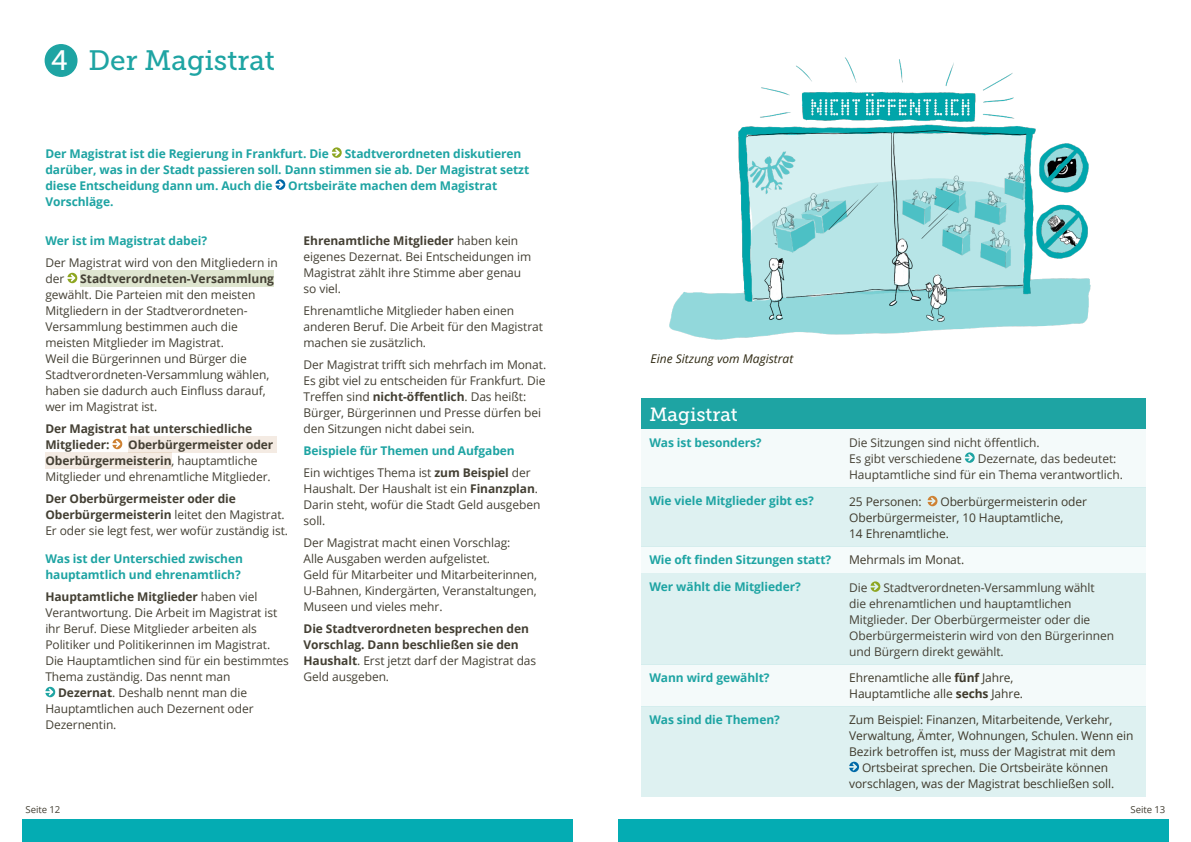
<style>
.page{position:relative;width:1191px;height:842px;background:#fff}
.page>*{position:absolute;margin:0;border:0;box-sizing:border-box;transform-origin:0 0}
.t1{font:28px "Museo Slab 500";color:#1ea4a3}
.t2{font:28px "Museo Slab 500";color:#fff}
.t3{font:19px "Museo Slab 500";color:#fff}
.t4{font:12px/16px "Open Sans";letter-spacing:-.005em;color:#444034}
.t5{font:700 12px/16px "Open Sans";letter-spacing:-.005em;color:#1ea4a3}
.t6{font:12px "Open Sans";letter-spacing:-.005em;color:#3e392b}
.t7{font:700 12px/16px "Open Sans";letter-spacing:-.005em;color:#444034}
.t8{font:italic 12px "Open Sans";color:#2f2912}
.t9{font:9.6px "Open Sans";letter-spacing:-.005em;color:#444034}
.s1{font-weight:700}
.s2{font-weight:400}
</style>
<div class="page">
<div style="left:23px;top:819px;width:550px;height:23px;background:#04acb3"></div>
<div style="left:618px;top:819px;width:550px;height:23px;background:#04acb3"></div>
<div style="left:80px;top:270px;width:194px;height:17px;background:#dfe6d0"></div>
<div style="left:128px;top:436px;width:148px;height:17px;background:#f4ebe3"></div>
<div style="left:45px;top:452px;width:126px;height:17px;background:#f4ebe3"></div>
<svg style="left:45px;top:687px;width:10px;height:10px"></svg>
<svg style="left:67px;top:273px;width:10px;height:10px"></svg>
<svg style="left:112px;top:439px;width:10px;height:10px"></svg>
<svg style="left:275px;top:179px;width:10px;height:11px"></svg>
<svg style="left:332px;top:147px;width:10px;height:11px"></svg>
<div style="left:45px;top:44px;width:32px;height:33px;background:#1ea4a3;border:2px solid #1ea4a3;border-radius:50%"></div>
<img style="left:669px;top:278px;width:421px;height:62px">
<img style="left:738px;top:58px;width:297px;height:243px">
<img style="left:746px;top:130px;width:280px;height:191px">
<img style="left:1036px;top:144px;width:52px;height:114px">
<img style="left:800px;top:89px;width:174px;height:36px">
<div style="left:641px;top:399px;width:504px;height:30px;background:#1ea4a3"></div>
<div style="left:641px;top:429px;width:504px;height:58px;background:#f4fafa"></div>
<div style="left:641px;top:487px;width:504px;height:60px;background:#def1f1"></div>
<div style="left:641px;top:573px;width:504px;height:91px;background:#def1f1"></div>
<div style="left:641px;top:706px;width:504px;height:91px;background:#def1f1"></div>
<div style="left:641px;top:547px;width:504px;height:26px;background:#f5fbfb"></div>
<div style="left:641px;top:664px;width:504px;height:42px;background:#f4fafa"></div>
<svg style="left:964px;top:452px;width:10px;height:11px"></svg>
<svg style="left:927px;top:496px;width:10px;height:10px"></svg>
<svg style="left:849px;top:762px;width:10px;height:10px"></svg>
<svg style="left:870px;top:581px;width:10px;height:11px"></svg>
<h1 class="t2" style="left:51px;top:49px;width:18px">4</h1>
<h1 class="t1" style="left:88px;top:49px;width:188px">Der Magistrat</h1>
<p class="t5" style="left:45px;top:147px;width:285px">Der Magistrat ist die Regierung in Frankfurt. Die</p>
<p class="t5" style="left:45px;top:147px;width:485px;text-indent:299px">Stadtverordneten diskutieren darüber, was in der Stadt passieren soll. Dann stimmen sie ab. Der Magistrat setzt diese Entscheidung dann um. Auch die</p>
<p class="t5" style="left:288px;top:179px;width:210px">Ortsbeiräte machen dem Magistrat</p>
<p class="t5" style="left:45px;top:195px;width:70px">Vorschläge.</p>
<h2 class="t5" style="left:45px;top:234px;width:163px">Wer ist im Magistrat dabei?</h2>
<p class="t4" style="left:45px;top:256px;width:234px">Der Magistrat wird von den Mitgliedern in der</p>
<p class="t4" style="left:45px;top:272px;width:230px;text-indent:35px"><span class="s1">Stadtverordneten-Versammlung </span>gewählt. Die Parteien mit den meisten Mitgliedern in der Stadtverordneten-Versammlung bestimmen auch die meisten Mitglieder im Magistrat.<br>Weil die Bürgerinnen und Bürger die Stadtverordneten-Versammlung wählen, haben sie dadurch auch Einfluss darauf, wer im Magistrat ist.</p>
<p class="t7" style="left:45px;top:422px;width:208px">Der Magistrat hat unterschiedliche<br>Mitglieder:</p>
<p class="t4" style="left:45px;top:438px;width:229px;text-indent:83px"><span class="s1">Oberbürgermeister oder<br>Oberbürgermeisterin</span>, hauptamtliche<br>Mitglieder und ehrenamtliche Mitglieder.</p>
<p class="t4" style="left:45px;top:492px;width:244px"><span class="s1">Der Oberbürgermeister oder die<br>Oberbürgermeisterin</span> leitet den Magistrat.<br>Er oder sie legt fest, wer wofür zuständig ist.</p>
<h2 class="t5" style="left:45px;top:552px;width:199px">Was ist der Unterschied zwischen hauptamtlich und ehrenamtlich?</h2>
<p class="t7" style="left:45px;top:590px;width:214px">Hauptamtliche Mitglieder <span class="s2">haben viel</span></p>
<p class="t4" style="left:45px;top:606px;width:233px">Verantwortung. Die Arbeit im Magistrat ist</p>
<p class="t4" style="left:45px;top:622px;width:213px">ihr Beruf. Diese Mitglieder arbeiten als</p>
<p class="t4" style="left:45px;top:638px;width:226px">Politiker und Politikerinnen im Magistrat.</p>
<p class="t4" style="left:45px;top:654px;width:245px">Die Hauptamtlichen sind für ein bestimmtes</p>
<p class="t4" style="left:45px;top:670px;width:187px">Thema zuständig. Das nennt man</p>
<p class="t4" style="left:58px;top:686px;width:190px"><span class="s1">Dezernat</span>. Deshalb nennt man die</p>
<p class="t4" style="left:45px;top:702px;width:210px">Hauptamtlichen auch Dezernent oder</p>
<p class="t4" style="left:45px;top:718px;width:73px">Dezernentin.</p>
<p class="t4" style="left:303px;top:234px;width:229px"><span class="s1">Ehrenamtliche Mitglieder</span> haben kein eigenes Dezernat. Bei Entscheidungen im<br>Magistrat zählt ihre Stimme aber genau so viel.</p>
<p class="t4" style="left:303px;top:304px;width:241px">Ehrenamtliche Mitglieder haben einen anderen Beruf. Die Arbeit für den Magistrat machen sie zusätzlich.</p>
<p class="t4" style="left:303px;top:358px;width:244px">Der Magistrat trifft sich mehrfach im Monat.<br>Es gibt viel zu entscheiden für Frankfurt. Die Treffen sind <span class="s1">nicht-öffentlich</span>. Das heißt:<br>Bürger, Bürgerinnen und Presse dürfen bei den Sitzungen nicht dabei sein.</p>
<h2 class="t5" style="left:303px;top:444px;width:213px">Beispiele für Themen und Aufgaben</h2>
<p class="t4" style="left:303px;top:466px;width:238px">Ein wichtiges Thema ist <span class="s1">zum Beispiel</span> der Haushalt. Der Haushalt ist ein <span class="s1">Finanzplan</span>.<br>Darin steht, wofür die Stadt Geld ausgeben soll.</p>
<p class="t4" style="left:303px;top:536px;width:235px">Der Magistrat macht einen Vorschlag:<br>Alle Ausgaben werden aufgelistet.<br>Geld für Mitarbeiter und Mitarbeiterinnen, U-Bahnen, Kindergärten, Veranstaltungen, Museen und vieles mehr.</p>
<p class="t7" style="left:303px;top:622px;width:234px">Die Stadtverordneten besprechen den Vorschlag. Dann beschließen sie den Haushalt<span class="s2">. Erst jetzt darf der Magistrat das Geld ausgeben.</span></p>
<p class="t8" style="left:650px;top:354px;width:144px">Eine Sitzung vom Magistrat</p>
<p class="t3" style="left:649px;top:406px;width:90px">Magistrat</p>
<p class="t5" style="left:649px;top:436px;width:114px">Was ist besonders?</p>
<p class="t4" style="left:849px;top:436px;width:192px">Die Sitzungen sind nicht öffentlich.</p>
<p class="t4" style="left:849px;top:452px;width:114px">Es gibt verschiedene</p>
<p class="t4" style="left:977px;top:452px;width:140px">Dezernate, das bedeutet:</p>
<p class="t4" style="left:849px;top:468px;width:275px">Hauptamtliche sind für ein Thema verantwortlich.</p>
<p class="t5" style="left:649px;top:494px;width:166px">Wie viele Mitglieder gibt es?</p>
<p class="t6" style="left:849px;top:497px;width:74px">25 Personen:</p>
<p class="t6" style="left:940px;top:497px;width:148px">Oberbürgermeisterin oder</p>
<p class="t6" style="left:849px;top:513px;width:216px">Oberbürgermeister, 10 Hauptamtliche,</p>
<p class="t6" style="left:849px;top:529px;width:101px">14 Ehrenamtliche.</p>
<p class="t5" style="left:649px;top:553px;width:183px">Wie oft finden Sitzungen statt?</p>
<p class="t6" style="left:849px;top:555px;width:116px">Mehrmals im Monat.</p>
<p class="t5" style="left:649px;top:579px;width:153px">Wer wählt die Mitglieder?</p>
<p class="t4" style="left:849px;top:581px;width:20px">Die</p>
<p class="t4" style="left:883px;top:581px;width:213px">Stadtverordneten-Versammlung wählt</p>
<p class="t4" style="left:849px;top:597px;width:224px">die ehrenamtlichen und hauptamtlichen</p>
<p class="t4" style="left:849px;top:613px;width:243px">Mitglieder. Der Oberbürgermeister oder die</p>
<p class="t4" style="left:849px;top:629px;width:266px">Oberbürgermeisterin wird von den Bürgerinnen</p>
<p class="t4" style="left:849px;top:645px;width:156px">und Bürgern direkt gewählt.</p>
<p class="t5" style="left:649px;top:671px;width:122px">Wann wird gewählt?</p>
<p class="t6" style="left:849px;top:673px;width:166px">Ehrenamtliche alle <span class="s1">fünf</span> Jahre,</p>
<p class="t6" style="left:849px;top:689px;width:175px">Hauptamtliche alle <span class="s1">sechs</span> Jahre.</p>
<p class="t5" style="left:649px;top:713px;width:132px">Was sind die Themen?</p>
<p class="t6" style="left:849px;top:715px;width:265px">Zum Beispiel: Finanzen, Mitarbeitende, Verkehr,</p>
<p class="t6" style="left:849px;top:731px;width:286px">Verwaltung, Ämter, Wohnungen, Schulen. Wenn ein</p>
<p class="t6" style="left:849px;top:747px;width:268px">Bezirk betroffen ist, muss der Magistrat mit dem</p>
<p class="t6" style="left:862px;top:763px;width:247px">Ortsbeirat sprechen. Die Ortsbeiräte können</p>
<p class="t6" style="left:849px;top:779px;width:267px">vorschlagen, was der Magistrat beschließen soll.</p>
<p class="t9" style="left:26px;top:806px;width:36px">Seite 12</p>
<p class="t9" style="left:1130px;top:806px;width:36px">Seite 13</p>
</div>
